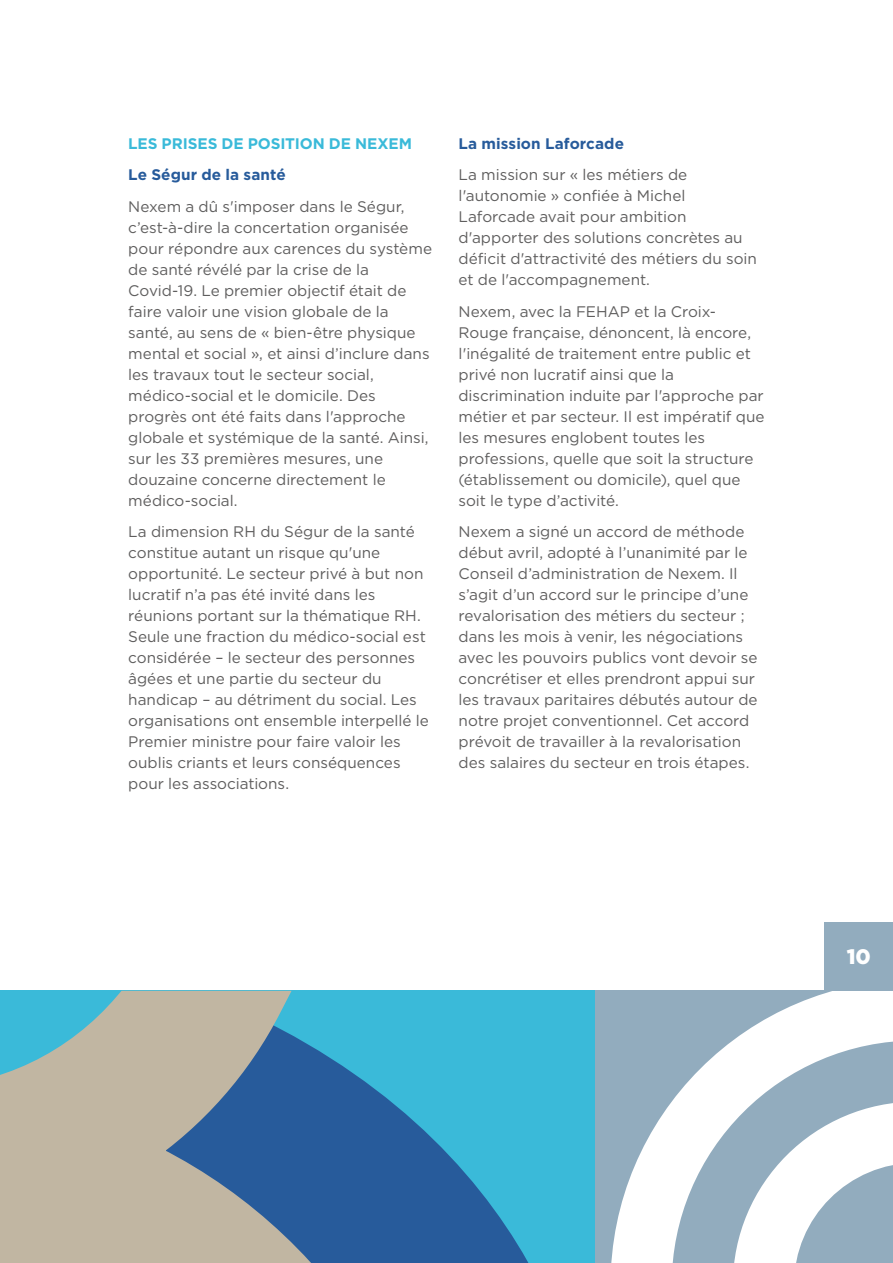
<style>
.page{position:relative;width:893px;height:1263px;background:#fff}
.page>*{position:absolute;margin:0;border:0;box-sizing:border-box;transform-origin:0 0}
.t1{font:900 21px "Gotham";color:#fff}
.t2{font:15.3px/21px "Gotham";color:#5f5e5e}
.t3{font:700 15.3px "Gotham";letter-spacing:.005em;color:#275b9b}
.t4{font:700 15.3px "Gotham";letter-spacing:-.005em;color:#3abad9}
</style>
<div class="page">
<svg style="left:468px;top:990px;width:143px;height:273px;background:#38b2d3"></svg>
<svg style="left:0;top:990px;width:468px;height:273px;background:#7298aa"></svg>
<div style="left:595px;top:991px;width:298px;height:272px;background:#92acbe"></div>
<svg style="left:611px;top:990px;width:282px;height:273px"></svg>
<svg style="left:733px;top:1102px;width:160px;height:161px"></svg>
<div style="left:0;top:1252px;width:79px;height:11px;background:#c1b6a2"></div>
<div style="left:824px;top:922px;width:69px;height:69px;background:#92acbe"></div>
<p class="t4" style="left:128px;top:134px;width:285px">LES PRISES DE POSITION DE NEXEM</p>
<p class="t3" style="left:128px;top:166px;width:159px">Le Ségur de la santé</p>
<p class="t2" style="left:128px;top:195px;width:305px">Nexem a dû s'imposer dans le Ségur, c’est-à-dire la concertation organisée pour répondre aux carences du système de santé révélé par la crise de la Covid-19. Le premier objectif était de faire valoir une vision globale de la santé, au sens de « bien-être physique mental et social », et ainsi d’inclure dans les travaux tout le secteur social, médico-social et le domicile. Des progrès ont été faits dans l'approche globale et systémique de la santé. Ainsi, sur les 33 premières mesures, une douzaine concerne directement le médico-social.</p>
<p class="t2" style="left:128px;top:521px;width:302px">La dimension RH du Ségur de la santé constitue autant un risque qu'une opportunité. Le secteur privé à but non lucratif n’a pas été invité dans les réunions portant sur la thématique RH.<br>Seule une fraction du médico-social est considérée – le secteur des personnes âgées et une partie du secteur du handicap – au détriment du social. Les organisations ont ensemble interpellé le Premier ministre pour faire valoir les oublis criants et leurs conséquences pour les associations.</p>
<p class="t3" style="left:459px;top:134px;width:167px">La mission Laforcade</p>
<p class="t2" style="left:459px;top:164px;width:300px">La mission sur « les métiers de l'autonomie » confiée à Michel Laforcade avait pour ambition d'apporter des solutions concrètes au déficit d'attractivité des métiers du soin et de l'accompagnement.</p>
<p class="t2" style="left:459px;top:300px;width:307px">Nexem, avec la FEHAP et la Croix-Rouge française, dénoncent, là encore, l'inégalité de traitement entre public et privé non lucratif ainsi que la discrimination induite par l'approche par métier et par secteur. Il est impératif que les mesures englobent toutes les professions, quelle que soit la structure (établissement ou domicile), quel que soit le type d’activité.</p>
<p class="t2" style="left:459px;top:521px;width:301px">Nexem a signé un accord de méthode début avril, adopté à l’unanimité par le Conseil d’administration de Nexem. Il s’agit d’un accord sur le principe d’une revalorisation des métiers du secteur ; dans les mois à venir, les négociations avec les pouvoirs publics vont devoir se concrétiser et elles prendront appui sur les travaux paritaires débutés autour de notre projet conventionnel. Cet accord prévoit de travailler à la revalorisation des salaires du secteur en trois étapes.</p>
<h1 class="t1" style="left:847px;top:945px;width:26px">10</h1>
</div>
